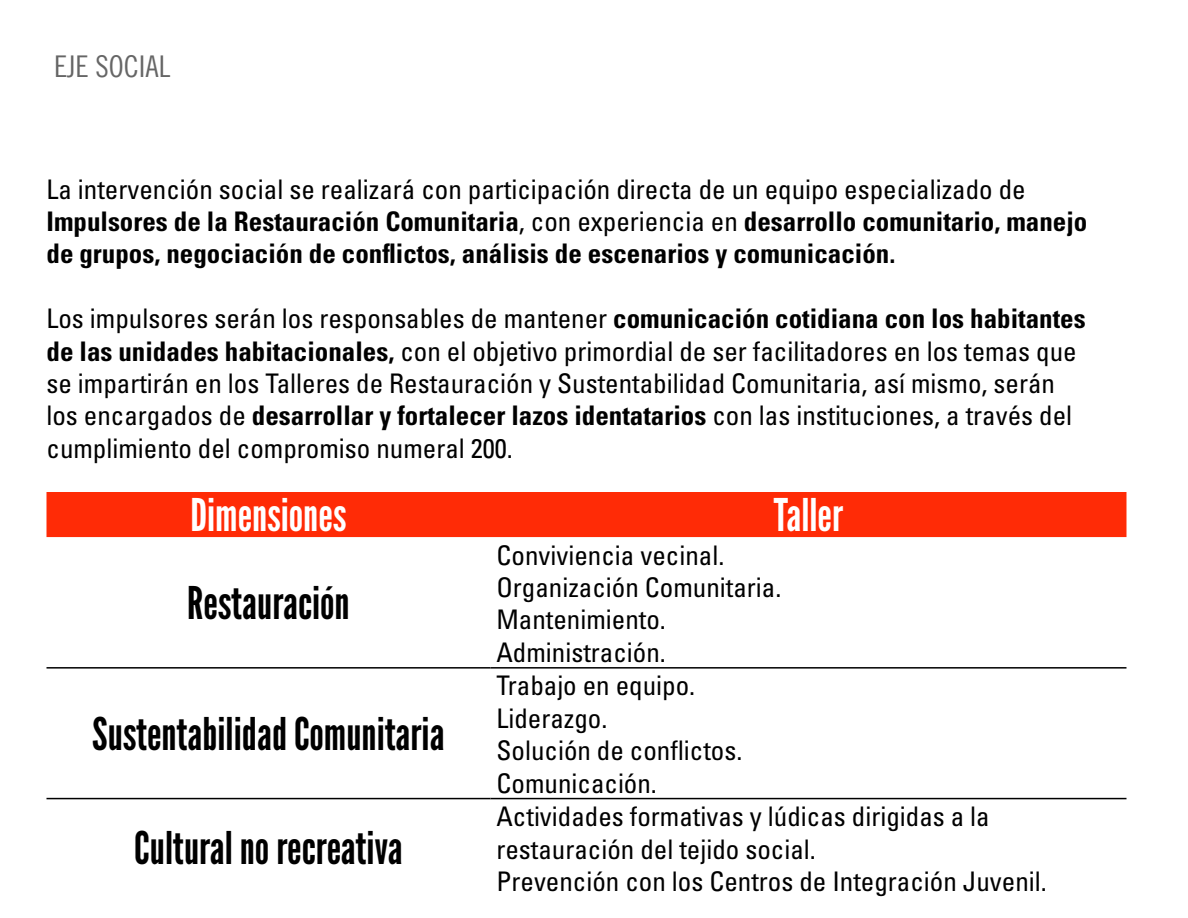
<style>
.page{position:relative;width:1188px;height:918px;background:#fff}
.page>*{position:absolute;margin:0;border:0;box-sizing:border-box;transform-origin:0 0}
.t1{font:45px "League Gothic";color:#000}
.t2{font:45px "League Gothic";color:#fff}
.t3{font:30px "Trade Gothic LT Cond Eighteen";color:#666}
.t4{font:condensed 27px/32.4px "Univers";color:#000}
.t5{font:700 condensed 27px/32.4px "Univers";color:#000}
.s1{font-weight:400}
.s2{font-weight:700}
</style>
<div class="page">
<div style="left:46px;top:492px;width:1080px;height:45px;background:#ff2b06"></div>
<hr style="left:46px;top:667px;width:444px;height:2px;background:#000">
<hr style="left:490px;top:667px;width:636px;height:2px;background:#000">
<hr style="left:46px;top:798px;width:444px;height:1px;background:#000">
<hr style="left:490px;top:798px;width:636px;height:1px;background:#000">
<p class="t3" style="left:54px;top:49px;width:118px">EJE SOCIAL</p>
<p class="t5" style="left:46px;top:173px;width:1042px"><span class="s1">La intervención social se realizará con participación directa de un equipo especializado de<br></span>Impulsores de la Restauración Comunitaria<span class="s1">, con experiencia en</span> desarrollo comunitario, manejo de grupos, negociación de conflictos, análisis de escenarios y comunicación.</p>
<p class="t4" style="left:46px;top:302px;width:1041px">Los impulsores serán los responsables de mantener <span class="s2">comunicación cotidiana con los habitantes de las unidades habitacionales,</span> con el objetivo primordial de ser facilitadores en los temas que se impartirán en los Talleres de Restauración y Sustentabilidad Comunitaria, así mismo, serán los encargados de <span class="s2">desarrollar y fortalecer lazos identatarios</span> con las instituciones, a través del cumplimiento del compromiso numeral 200.</p>
<p class="t2" style="left:190px;top:489px;width:158px">Dimensiones</p>
<p class="t2" style="left:774px;top:489px;width:71px">Taller</p>
<p class="t1" style="left:187px;top:577px;width:164px">Restauración</p>
<p class="t1" style="left:92px;top:708px;width:354px">Sustentabilidad Comunitaria</p>
<p class="t1" style="left:134px;top:822px;width:270px">Cultural no recreativa</p>
<p class="t4" style="left:496px;top:538px;width:286px">Conviviencia vecinal.<br>Organización Comunitaria.<br>Mantenimiento.<br>Administración.</p>
<p class="t4" style="left:496px;top:669px;width:247px">Trabajo en equipo.<br>Liderazgo.<br>Solución de conflictos.<br>Comunicación.</p>
<p class="t4" style="left:496px;top:800px;width:552px">Actividades formativas y lúdicas dirigidas a la restauración del tejido social.<br>Prevención con los Centros de Integración Juvenil.</p>
</div>
